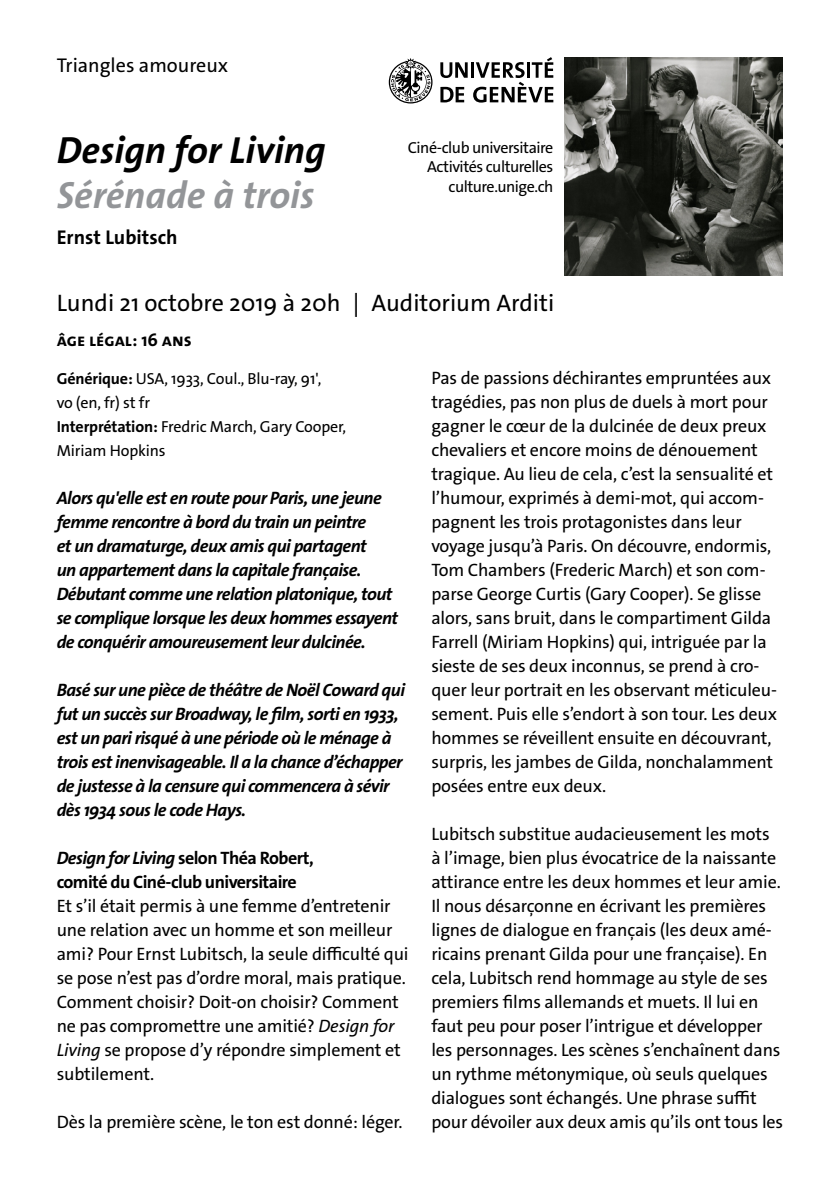
<style>
.page{position:relative;width:840px;height:1191px;background:#fff}
.page>*{position:absolute;margin:0;border:0;box-sizing:border-box;transform-origin:0 0}
.t1{font:italic 700 38px "The Sans Os F";color:#000}
.t2{font:italic 700 38px "The Sans Os F";color:#939598}
.t3{font:24px "The Sans Os F";color:#000}
.t4{font:20px "The Sans Os F";color:#000}
.t5{font:700 20px "The Sans Os F";color:#000}
.t6{font:18px/24px "The Sans Os F";letter-spacing:-.01em;color:#000}
.t7{font:italic 700 18px/24px "The Sans Os F";letter-spacing:-.03em;color:#000}
.t8{font:700 18px/24px "The Sans Os F";letter-spacing:-.03em;color:#000}
.t9{font:700 18px "The Sans Os F";color:#000}
.t10{font:16px/24px "The Sans Os F";letter-spacing:-.01em;color:#000}
.t11{font:16px/19.2px "The Sans Os F";letter-spacing:-.03em;color:#000;text-align:right}
.s1{font-weight:700}
.s2{font-style:italic}
</style>
<div class="page">
<svg style="left:388px;top:58px;width:44px;height:45px"></svg>
<svg style="left:440px;top:57px;width:113px;height:46px"></svg>
<img style="left:564px;top:57px;width:218px;height:218px">
<p class="t4" style="left:57px;top:52px;width:173px">Triangles amoureux</p>
<h1 class="t1" style="left:57px;top:126px;width:270px">Design for Living</h1>
<h1 class="t2" style="left:57px;top:171px;width:259px">Sérénade à trois</h1>
<p class="t5" style="left:57px;top:224px;width:122px">Ernst Lubitsch</p>
<p class="t11" style="left:407px;top:138px;width:147px">Ciné-club universitaire<br>Activités culturelles culture.unige.ch</p>
<h2 class="t3" style="left:57px;top:287px;width:498px">Lundi 21 octobre 2019 à 20h | Auditorium Arditi</h2>
<p class="t9" style="left:57px;top:328px;width:136px">âge légal: 16 ans</p>
<p class="t10" style="left:57px;top:367px;width:291px"><span class="s1">Générique:</span> USA, 1933, Coul., Blu-ray, 91',<br>vo (en, fr) st fr<br><span class="s1">Interprétation:</span> Fredric March, Gary Cooper,<br>Miriam Hopkins</p>
<p class="t7" style="left:57px;top:486px;width:342px">Alors qu'elle est en route pour Paris, une jeune femme rencontre à bord du train un peintre<br>et un dramaturge, deux amis qui partagent<br>un appartement dans la capitale française.<br>Débutant comme une relation platonique, tout se complique lorsque les deux hommes essayent de conquérir amoureusement leur dulcinée.</p>
<p class="t7" style="left:57px;top:678px;width:349px">Basé sur une pièce de théâtre de Noël Coward qui fut un succès sur Broadway, le film, sorti en 1933, est un pari risqué à une période où le ménage à trois est inenvisageable. Il a la chance d’échapper de justesse à la censure qui commencera à sévir dès 1934 sous le code Hays.</p>
<p class="t8" style="left:57px;top:846px;width:258px"><span class="s2">Design for Living</span> selon Théa Robert, comité du Ciné-club universitaire</p>
<p class="t6" style="left:57px;top:894px;width:353px">Et s’il était permis à une femme d’entretenir une relation avec un homme et son meilleur ami? Pour Ernst Lubitsch, la seule difficulté qui se pose n’est pas d’ordre moral, mais pratique.<br>Comment choisir? Doit-on choisir? Comment ne pas compromettre une amitié? <span class="s2">Design for Living</span> se propose d’y répondre simplement et subtilement.</p>
<p class="t6" style="left:57px;top:1110px;width:347px">Dès la première scène, le ton est donné: léger.</p>
<p class="t6" style="left:431px;top:366px;width:347px">Pas de passions déchirantes empruntées aux tragédies, pas non plus de duels à mort pour gagner le cœur de la dulcinée de deux preux chevaliers et encore moins de dénouement tragique. Au lieu de cela, c’est la sensualité et l’humour, exprimés à demi-mot, qui accom&shy;pagnent les trois protagonistes dans leur voyage jusqu’à Paris. On découvre, endormis, Tom Chambers (Frederic March) et son com&shy;parse George Curtis (Gary Cooper). Se glisse alors, sans bruit, dans le compartiment Gilda Farrell (Miriam Hopkins) qui, intriguée par la sieste de ses deux inconnus, se prend à cro&shy;quer leur portrait en les observant méticuleu&shy;sement. Puis elle s’endort à son tour. Les deux hommes se réveillent ensuite en découvrant, surpris, les jambes de Gilda, nonchalamment posées entre eux deux.</p>
<p class="t6" style="left:431px;top:822px;width:353px">Lubitsch substitue audacieusement les mots à l’image, bien plus évocatrice de la naissante attirance entre les deux hommes et leur amie.<br>Il nous désarçonne en écrivant les premières lignes de dialogue en français (les deux amé&shy;ricains prenant Gilda pour une française). En cela, Lubitsch rend hommage au style de ses premiers films allemands et muets. Il lui en faut peu pour poser l’intrigue et développer les personnages. Les scènes s’enchaînent dans un rythme métonymique, où seuls quelques dialogues sont échangés. Une phrase suffit pour dévoiler aux deux amis qu’ils ont tous les</p>
</div>
